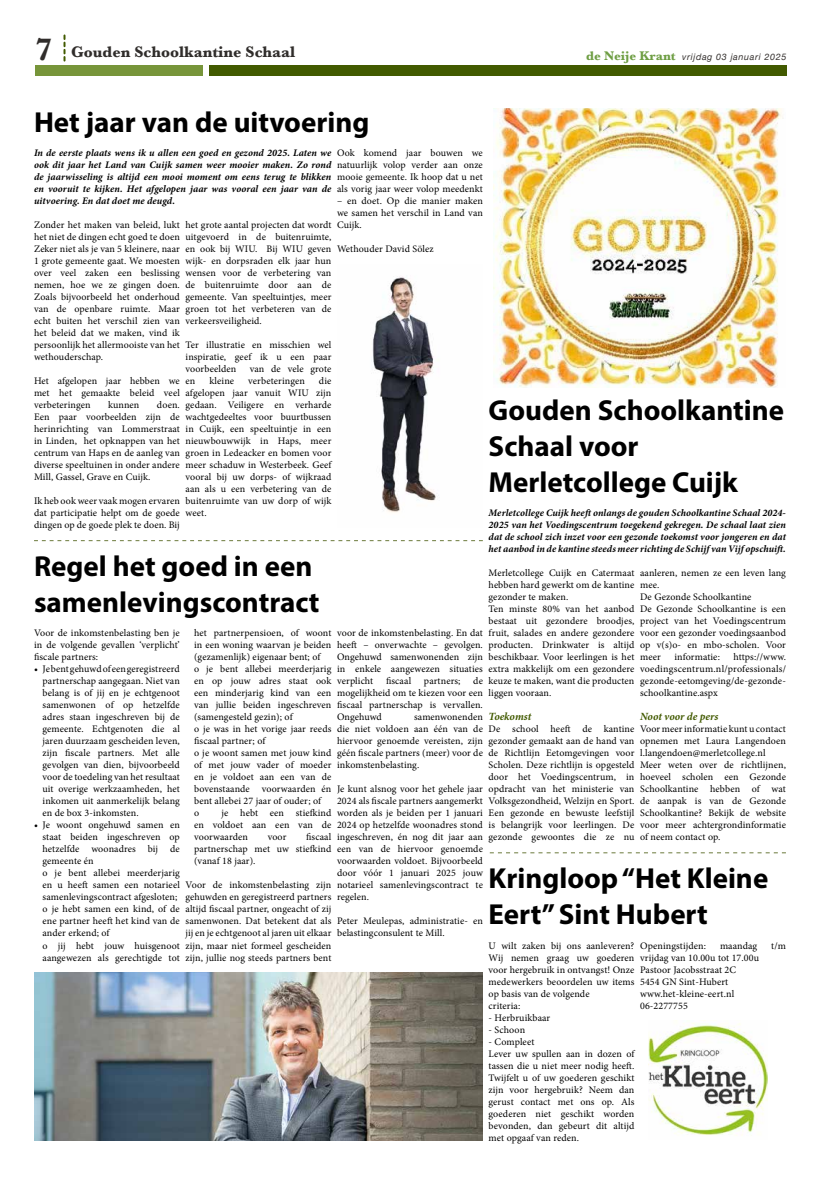
<style>
.page{position:relative;width:820px;height:1177px;background:#fff}
.page>*{position:absolute;margin:0;border:0;box-sizing:border-box;transform-origin:0 0}
.t1{font:700 29px/36px "Myriad Pro";color:#000}
.t2{font:700 16px "Baskerville";color:#302d2b}
.t3{font:italic 700 11px "Minion Pro";color:#425a00}
.t4{font:10px/12px "Minion Pro";letter-spacing:.01em;color:#000;text-align:justify}
.t5{font:italic 700 10px/12px "Minion Pro";letter-spacing:.005em;color:#000;text-align:justify}
.t6{font:italic 9px "Helvetica Neue";letter-spacing:.07em;color:#34302e}
.s1{font-size:32px}
.s2{font-family:"Baskerville";font-weight:700;font-style:normal;font-size:13px;color:#6e9e43}
</style>
<div class="page">
<div style="left:35px;top:65px;width:167px;height:11px;background:#77953a"></div>
<div style="left:209px;top:65px;width:577px;height:11px;background:#425a00"></div>
<svg style="left:63px;top:35px;width:2px;height:26px"></svg>
<svg style="left:34px;top:540px;width:448px;height:1px"></svg>
<svg style="left:489px;top:852px;width:296px;height:1px"></svg>
<img style="left:372px;top:276px;width:67px;height:237px">
<img style="left:493px;top:108px;width:290px;height:279px">
<img style="left:34px;top:972px;width:448px;height:168px">
<img style="left:648px;top:1020px;width:119px;height:116px">
<h2 class="t2" style="left:35px;top:41px;width:261px"><span class="s1">7</span> Gouden Schoolkantine Schaal</h2>
<p class="t6" style="left:585px;top:50px;width:202px"><span class="s2">de Neije Krant</span> vrijdag 03 januari 2025</p>
<h1 class="t1" style="left:34px;top:103px;width:337px">Het jaar van de uitvoering</h1>
<p class="t5" style="left:34px;top:147px;width:299px">In de eerste plaats wens ik u allen een goed en gezond 2025. Laten we ook dit jaar het Land van Cuijk samen weer mooier maken. Zo rond de jaarwisseling is altijd een mooi moment om eens terug te blikken en vooruit te kijken. Het afgelopen jaar was vooral een jaar van de uitvoering. En dat doet me deugd.</p>
<p class="t4" style="left:34px;top:219px;width:147px">Zonder het maken van beleid, lukt het niet de dingen echt goed te doen Zeker niet als je van 5 kleinere, naar 1 grote gemeente gaat. We moesten over veel zaken een beslissing nemen, hoe we ze gingen doen.<br>Zoals bijvoorbeeld het onderhoud van de openbare ruimte. Maar echt buiten het verschil zien van het beleid dat we maken, vind ik persoonlijk het allermooiste van het wethouderschap.</p>
<p class="t4" style="left:34px;top:375px;width:147px">Het afgelopen jaar hebben we met het gemaakte beleid veel verbeteringen</p>
<p class="t4" style="left:337px;top:147px;width:147px">Ook komend jaar bouwen we natuurlijk volop verder aan onze mooie gemeente. Ik hoop dat u net als vorig jaar weer volop meedenkt</p>
<p class="t4" style="left:337px;top:195px;width:147px">– en doet. Op die manier maken we samen het verschil in Land van Cuijk.</p>
<p class="t4" style="left:337px;top:243px;width:98px">Wethouder David Sölez</p>
<p class="t4" style="left:185px;top:219px;width:147px">het grote aantal projecten dat wordt uitgevoerd in de buitenruimte, en ook bij WIU. Bij WIU geven wijk- en dorpsraden elk jaar hun wensen voor de verbetering van de buitenruimte door aan de gemeente. Van speeltuintjes, meer groen tot het verbeteren van de verkeersveiligheid.</p>
<p class="t4" style="left:185px;top:339px;width:147px">Ter illustratie en misschien wel inspiratie, geef ik u een paar voorbeelden</p>
<p class="t4" style="left:250px;top:363px;width:83px">van de vele grote</p>
<p class="t4" style="left:185px;top:375px;width:147px;text-indent:133px">die afgelopen jaar vanuit WIU zijn gedaan. Veiligere en verharde wachtgedeeltes voor buurtbussen in Cuijk, een speeltuintje in een nieuwbouwwijk in Haps, meer groen in Ledeacker en bomen voor meer schaduw in Westerbeek. Geef vooral bij uw dorps- of wijkraad aan als u een verbetering van de buitenruimte van uw dorp of wijk weet.</p>
<p class="t4" style="left:185px;top:375px;width:11px">en</p>
<p class="t4" style="left:209px;top:375px;width:26px">kleine</p>
<p class="t4" style="left:248px;top:375px;width:58px">verbeteringen</p>
<h1 class="t1" style="left:488px;top:391px;width:297px">Gouden Schoolkantine<br>Schaal voor<br>Merletcollege Cuijk</h1>
<p class="t5" style="left:488px;top:507px;width:299px">Merletcollege Cuijk heeft onlangs de gouden Schoolkantine Schaal 2024- 2025 van het Voedingscentrum toegekend gekregen. De schaal laat zien dat de school zich inzet voor een gezonde toekomst voor jongeren en dat het aanbod in de kantine steeds meer richting de Schijf van Vijf opschuift.</p>
<p class="t4" style="left:488px;top:567px;width:147px;text-align:left">Merletcollege Cuijk en Catermaat hebben hard gewerkt om de kantine gezonder te maken.<br>Ten minste 80% van het aanbod bestaat uit gezondere broodjes, fruit, salades en andere gezondere producten. Drinkwater is altijd beschikbaar. Voor leerlingen is het extra makkelijk om een gezondere keuze te maken, want die producten liggen vooraan.</p>
<p class="t3" style="left:488px;top:709px;width:44px">Toekomst</p>
<p class="t4" style="left:488px;top:723px;width:147px">De school heeft de kantine gezonder gemaakt aan de hand van de Richtlijn Eetomgevingen voor Scholen. Deze richtlijn is opgesteld door het Voedingscentrum, in opdracht van het ministerie van Volksgezondheid, Welzijn en Sport.<br>Een gezonde en bewuste leefstijl is belangrijk voor leerlingen. De gezonde gewoontes die ze nu</p>
<p class="t4" style="left:34px;top:399px;width:147px;text-indent:123px">doen.<br>Een paar voorbeelden zijn de herinrichting van Lommerstraat in Linden, het opknappen van het centrum van Haps en de aanleg van diverse speeltuinen in onder andere Mill, Gassel, Grave en Cuijk.</p>
<p class="t4" style="left:34px;top:495px;width:147px">Ik heb ook weer vaak mogen ervaren dat participatie helpt om de goede dingen op de goede plek te doen. Bij</p>
<p class="t4" style="left:108px;top:399px;width:33px">kunnen</p>
<h1 class="t1" style="left:34px;top:547px;width:287px">Regel het goed in een samenlevingscontract</h1>
<p class="t4" style="left:34px;top:627px;width:147px">Voor de inkomstenbelasting ben je in de volgende gevallen ‘verplicht’ fiscale partners:</p>
<p class="t4" style="left:43px;top:663px;width:139px;text-indent:-8px">• Je bent gehuwd of een geregistreerd partnerschap aangegaan. Niet van belang is of jij en je echtgenoot samenwonen of op hetzelfde adres staan ingeschreven bij de gemeente. Echtgenoten die al jaren duurzaam gescheiden leven, zijn fiscale partners. Met alle gevolgen van dien, bijvoorbeeld voor de toedeling van het resultaat uit overige werkzaamheden, het inkomen uit aanmerkelijk belang en de box 3-inkomsten.</p>
<p class="t4" style="left:43px;top:819px;width:139px;text-align:left;text-indent:-8px">• Je woont ongehuwd samen en staat beiden ingeschreven op hetzelfde woonadres bij de gemeente én<br>o je bent allebei meerderjarig en u heeft samen een notarieel samenlevingscontract afgesloten; o je hebt samen een kind, of de ene partner heeft het kind van de ander erkend; of<br>o jij hebt jouw huisgenoot aangewezen als gerechtigde tot</p>
<p class="t4" style="left:639px;top:567px;width:147px;text-align:left">aanleren, nemen ze een leven lang mee.<br>De Gezonde Schoolkantine<br>De Gezonde Schoolkantine is een project van het Voedingscentrum voor een gezonder voedingsaanbod op v(s)o- en mbo-scholen. Voor meer</p>
<p class="t4" style="left:194px;top:627px;width:139px;text-align:left">het partnerpensioen, of woont in een woning waarvan je beiden (gezamenlijk) eigenaar bent; of<br>o je bent allebei meerderjarig en op jouw adres staat ook een minderjarig kind van een van jullie beiden ingeschreven (samengesteld gezin); of<br>o je was in het vorige jaar reeds fiscaal partner; of<br>o je woont samen met jouw kind of met jouw vader of moeder en je voldoet aan een van de bovenstaande voorwaarden én bent allebei 27 jaar of ouder; of<br>o</p>
<p class="t4" style="left:337px;top:627px;width:147px">voor de inkomstenbelasting. En dat heeft – onverwachte – gevolgen.<br>Ongehuwd samenwonenden zijn in enkele aangewezen situaties verplicht</p>
<p class="t4" style="left:639px;top:651px;width:147px;text-indent:93px">https://www. voedingscentrum.nl/professionals/ gezonde-eetomgeving/de-gezonde&shy;schoolkantine.aspx</p>
<p class="t3" style="left:639px;top:709px;width:80px">Noot voor de pers</p>
<p class="t4" style="left:639px;top:723px;width:147px;text-align:left">Voor meer informatie kunt u contact opnemen met Laura Langendoen l.langendoen@merletcollege.nl<br>Meer weten over de richtlijnen, hoeveel scholen een Gezonde<br>Schoolkantine hebben of wat de aanpak is van de Gezonde<br>Schoolkantine? Bekijk de website voor meer achtergrondinformatie of neem contact op.</p>
<p class="t4" style="left:674px;top:651px;width:47px">informatie:</p>
<p class="t4" style="left:337px;top:675px;width:147px;text-indent:136px">de mogelijkheid om te kiezen voor een fiscaal partnerschap is vervallen.<br>Ongehuwd</p>
<p class="t4" style="left:386px;top:675px;width:27px">fiscaal</p>
<p class="t4" style="left:424px;top:675px;width:38px">partners;</p>
<p class="t4" style="left:337px;top:711px;width:147px;text-indent:77px">samenwonenden die niet voldoen aan één van de hiervoor genoemde vereisten, zijn géén fiscale partners (meer) voor de inkomstenbelasting.</p>
<p class="t4" style="left:337px;top:783px;width:147px">Je kunt alsnog voor het gehele jaar 2024 als fiscale partners aangemerkt worden als je beiden per 1 januari 2024 op hetzelfde woonadres stond ingeschreven, én nog dit jaar aan een van de hiervoor genoemde voorwaarden voldoet. Bijvoorbeeld door vóór 1 januari 2025 jouw notarieel samenlevingscontract te regelen.</p>
<p class="t4" style="left:337px;top:915px;width:147px">Peter Meulepas, administratie- en belastingconsulent te Mill.</p>
<p class="t4" style="left:194px;top:807px;width:139px;text-indent:28px">je hebt een stiefkind en voldoet aan een van de voorwaarden</p>
<p class="t4" style="left:194px;top:831px;width:139px;text-indent:112px">fiscaal partnerschap met uw stiefkind (vanaf 18 jaar).</p>
<p class="t4" style="left:185px;top:879px;width:147px">Voor de inkomstenbelasting zijn gehuwden en geregistreerd partners altijd fiscaal partner, ongeacht of zij samenwonen. Dat betekent dat als jij en je echtgenoot al jaren uit elkaar zijn, maar niet formeel gescheiden zijn, jullie nog steeds partners bent</p>
<p class="t4" style="left:267px;top:831px;width:20px">voor</p>
<h1 class="t1" style="left:488px;top:859px;width:281px">Kringloop “Het Kleine<br>Eert” Sint Hubert</h1>
<p class="t4" style="left:488px;top:939px;width:147px;text-align:left">U wilt zaken bij ons aanleveren?<br>Wij nemen graag uw goederen voor hergebruik in ontvangst! Onze medewerkers beoordelen uw items op basis van de volgende<br>criteria:</p>
<p class="t4" style="left:488px;top:1011px;width:63px">- Herbruikbaar</p>
<p class="t4" style="left:488px;top:1023px;width:38px">- Schoon</p>
<p class="t4" style="left:488px;top:1035px;width:147px;text-align:left">- Compleet<br>Lever uw spullen aan in dozen of tassen die u niet meer nodig heeft.<br>Twijfelt u of uw goederen geschikt zijn voor hergebruik? Neem dan gerust contact met ons op. Als goederen niet geschikt worden bevonden, dan gebeurt dit altijd met opgaaf van reden.</p>
<p class="t4" style="left:639px;top:939px;width:67px">Openingstijden:</p>
<p class="t4" style="left:719px;top:939px;width:39px">maandag</p>
<p class="t4" style="left:770px;top:939px;width:16px">t/m</p>
<p class="t4" style="left:639px;top:951px;width:120px;text-align:left">vrijdag van 10.00u tot 17.00u<br>Pastoor Jacobsstraat 2C<br>5454 GN Sint-Hubert www.het-kleine-eert.nl<br>06-2277755</p>
</div>
